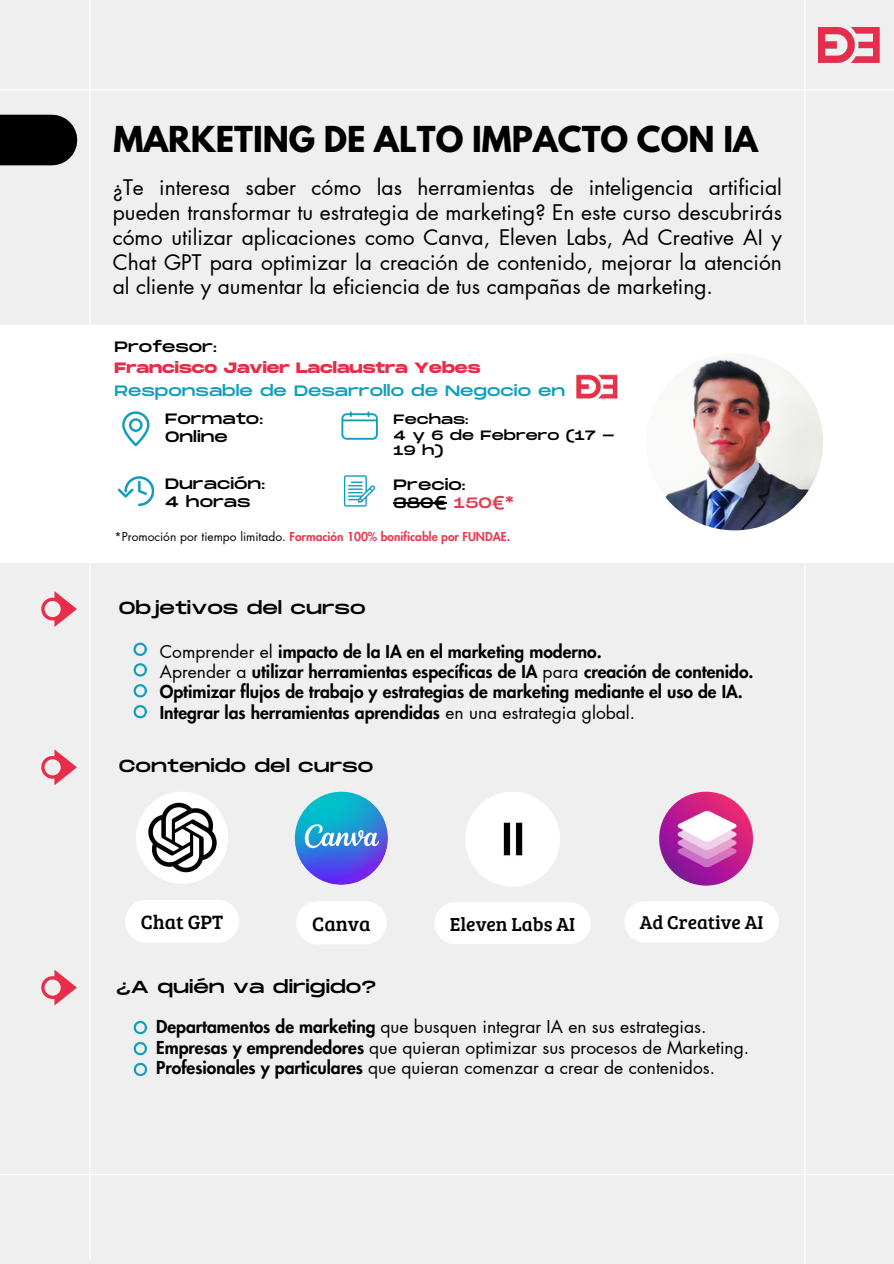
<style>
.page{position:relative;width:894px;height:1264px;background:#fff}
.page>*{position:absolute;margin:0;border:0;box-sizing:border-box;transform-origin:0 0}
.t1{font:700 31.65px "League Spartan";color:#000}
.t2{font:21px/24.8px "Futura LT Pro";color:#000;text-align:justify}
.t3{font:20.1px "Bree Serif";color:#000}
.t4{font:19.95px "Bree Serif";color:#000}
.t5{font:19.35px "Bree Serif";color:#000}
.t6{font:19.2px "Bree Serif";color:#000}
.t7{font:800 17.4px/20.2px "Futura LT Pro";color:#000}
.t8{font:17.4px/20.2px "Futura LT Pro";color:#000}
.t9{font:17.4px "Monument Extended";color:#000}
.t10{font:15px/18px "Monument Extended";color:#000}
.t11{font:700 15px/20.2px "Monument Extended";color:#e72d4a}
.t12{font:15px "Monument Extended";color:#109ebb}
.t13{font:13.5px/15.8px "Monument Extended";color:#000}
.t14{font:800 12px "Futura LT Pro";color:#e73b50}
.s1{font-weight:400;color:#000}
.s2{color:#e73b50}
.s3{font-weight:400}
.s4{font-weight:800}
</style>
<div class="page">
<div style="left:0;top:0;width:893px;height:1263px;background:#efefef"></div>
<div style="left:0;top:115px;width:52px;height:50px;background:#000"></div>
<hr style="left:89px;top:0;width:1px;height:1259px;background:#fff">
<hr style="left:804px;top:0;width:1px;height:1263px;background:#fff">
<hr style="left:0;top:89px;width:893px;height:1px;background:#fff">
<hr style="left:0;top:1174px;width:893px;height:1px;background:#fff">
<img style="left:818px;top:28px;width:62px;height:35px">
<svg style="left:41px;top:749px;width:36px;height:36px"></svg>
<svg style="left:133px;top:642px;width:13px;height:14px"></svg>
<svg style="left:133px;top:663px;width:13px;height:14px"></svg>
<svg style="left:133px;top:684px;width:13px;height:14px"></svg>
<svg style="left:133px;top:705px;width:13px;height:13px"></svg>
<svg style="left:41px;top:591px;width:36px;height:36px"></svg>
<svg style="left:41px;top:969px;width:36px;height:36px"></svg>
<svg style="left:133px;top:1020px;width:14px;height:14px"></svg>
<svg style="left:133px;top:1042px;width:14px;height:13px"></svg>
<svg style="left:133px;top:1062px;width:14px;height:14px"></svg>
<div style="left:0;top:325px;width:893px;height:238px;background:#fff"></div>
<svg style="left:344px;top:475px;width:31px;height:31px"></svg>
<svg style="left:341px;top:411px;width:36px;height:28px"></svg>
<svg style="left:118px;top:476px;width:36px;height:30px"></svg>
<svg style="left:122px;top:411px;width:27px;height:35px"></svg>
<img style="left:645px;top:353px;width:177px;height:177px;border-radius:50%">
<img style="left:575px;top:372px;width:42px;height:27px">
<hr style="left:393px;top:503px;width:54px;height:1px;background:#000">
<svg style="left:125px;top:900px;width:114px;height:42px"></svg>
<img style="left:136px;top:791px;width:92px;height:92px;border-radius:50%">
<img style="left:295px;top:791px;width:93px;height:93px;border-radius:50%">
<svg style="left:296px;top:901px;width:90px;height:43px"></svg>
<img style="left:465px;top:791px;width:95px;height:95px;border-radius:50%">
<div style="left:435px;top:902px;width:155px;height:42px;background:#fff"></div>
<img style="left:659px;top:791px;width:93px;height:94px;border-radius:50%">
<div style="left:625px;top:901px;width:153px;height:41px;background:#fff"></div>
<p class="t1" style="left:113px;top:124px;width:646px">MARKETING DE ALTO IMPACTO CON IA</p>
<h4 class="t2" style="left:113px;top:176px;width:670px">¿Te interesa saber cómo las herramientas de inteligencia artificial pueden transformar tu estrategia de marketing? En este curso descubrirás cómo utilizar aplicaciones como Canva, Eleven Labs, Ad Creative AI y Chat GPT para optimizar la creación de contenido, mejorar la atención al cliente y aumentar la eficiencia de tus campañas de marketing.</h4>
<p class="t11" style="left:114px;top:338px;width:367px"><span class="s1">Profesor:<br></span>Francisco Javier Laclaustra Yebes</p>
<p class="t12" style="left:114px;top:383px;width:452px">Responsable de Desarrollo de Negocio en</p>
<p class="t10" style="left:165px;top:411px;width:99px">Formato:<br>Online</p>
<h4 class="t10" style="left:165px;top:475px;width:101px">Duración:<br>4 horas</h4>
<p class="t10" style="left:393px;top:477px;width:122px">Precio:<br>380€ <span class="s2">150€*</span></p>
<h4 class="t13" style="left:393px;top:412px;width:223px">Fechas:<br>4 y 6 de Febrero (17 -<br>19 h)</h4>
<p class="t14" style="left:114px;top:530px;width:397px"><span class="s1">*Promoción por tiempo limitado.</span> Formación 100% bonificable por FUNDAE.</p>
<h4 class="t9" style="left:119px;top:598px;width:248px">Objetivos del curso</h4>
<h2 class="t7" style="left:160px;top:642px;width:595px"><span class="s3">Comprender el</span> impacto de la IA en el marketing moderno.<br><span class="s3">Aprender a</span> utilizar herramientas específicas de IA <span class="s3">para</span> creación de contenido.<br>Optimizar flujos de trabajo y estrategias de marketing mediante el uso de IA.<br>Integrar las herramientas aprendidas <span class="s3">en una estrategia global.</span></h2>
<h1 class="t9" style="left:119px;top:756px;width:256px">Contenido del curso</h1>
<h3 class="t4" style="left:141px;top:907px;width:84px">Chat GPT</h3>
<p class="t3" style="left:312px;top:908px;width:60px">Canva</p>
<p class="t5" style="left:449px;top:909px;width:127px">Eleven Labs AI</p>
<p class="t6" style="left:639px;top:908px;width:125px">Ad Creative AI</p>
<p class="t9" style="left:116px;top:977px;width:261px">¿A quién va dirigido?</p>
<p class="t8" style="left:156px;top:1017px;width:594px"><span class="s4">Departamentos de marketing</span> que busquen integrar IA en sus estrategias.<br><span class="s4">Empresas y emprendedores</span> que quieran optimizar sus procesos de Marketing.<br><span class="s4">Profesionales y particulares</span> que quieran comenzar a crear de contenidos.</p>
</div>
